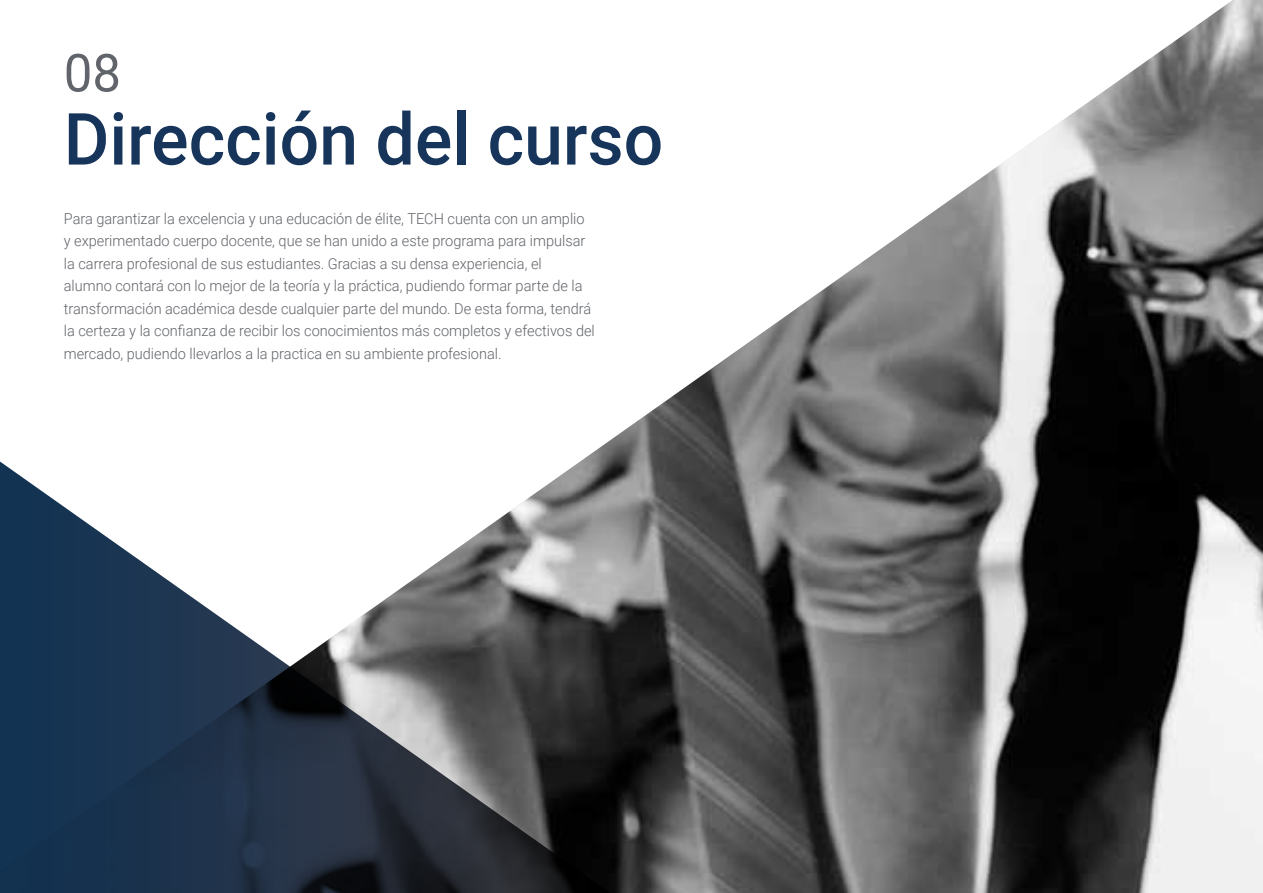
<style>
.page{position:relative;width:1263px;height:893px;background:#fff}
.page>*{position:absolute;margin:0;border:0;box-sizing:border-box;transform-origin:0 0}
.t1{font:500 72px "Roboto";color:#17355b}
.t2{font:52.5px "Roboto";color:#61646a}
.t3{font:300 15px/22.5px "Roboto";color:#61646a}
</style>
<div class="page">
<img style="left:602px;top:0;width:661px;height:893px">
<svg style="left:0;top:446px;width:640px;height:447px"></svg>
<h2 class="t2" style="left:64px;top:36px;width:59px">08</h2>
<h1 class="t1" style="left:64px;top:89px;width:601px">Dirección del curso</h1>
<p class="t3" style="left:64px;top:207px;width:533px">Para garantizar la excelencia y una educación de élite, TECH cuenta con un amplio y experimentado cuerpo docente, que se han unido a este programa para impulsar la carrera profesional de sus estudiantes. Gracias a su densa experiencia, el<br>alumno contará con lo mejor de la teoría y la práctica, pudiendo formar parte de la transformación académica desde cualquier parte del mundo. De esta forma, tendrá la certeza y la confianza de recibir los conocimientos más completos y efectivos del mercado, pudiendo llevarlos a la practica en su ambiente profesional.</p>
</div>
